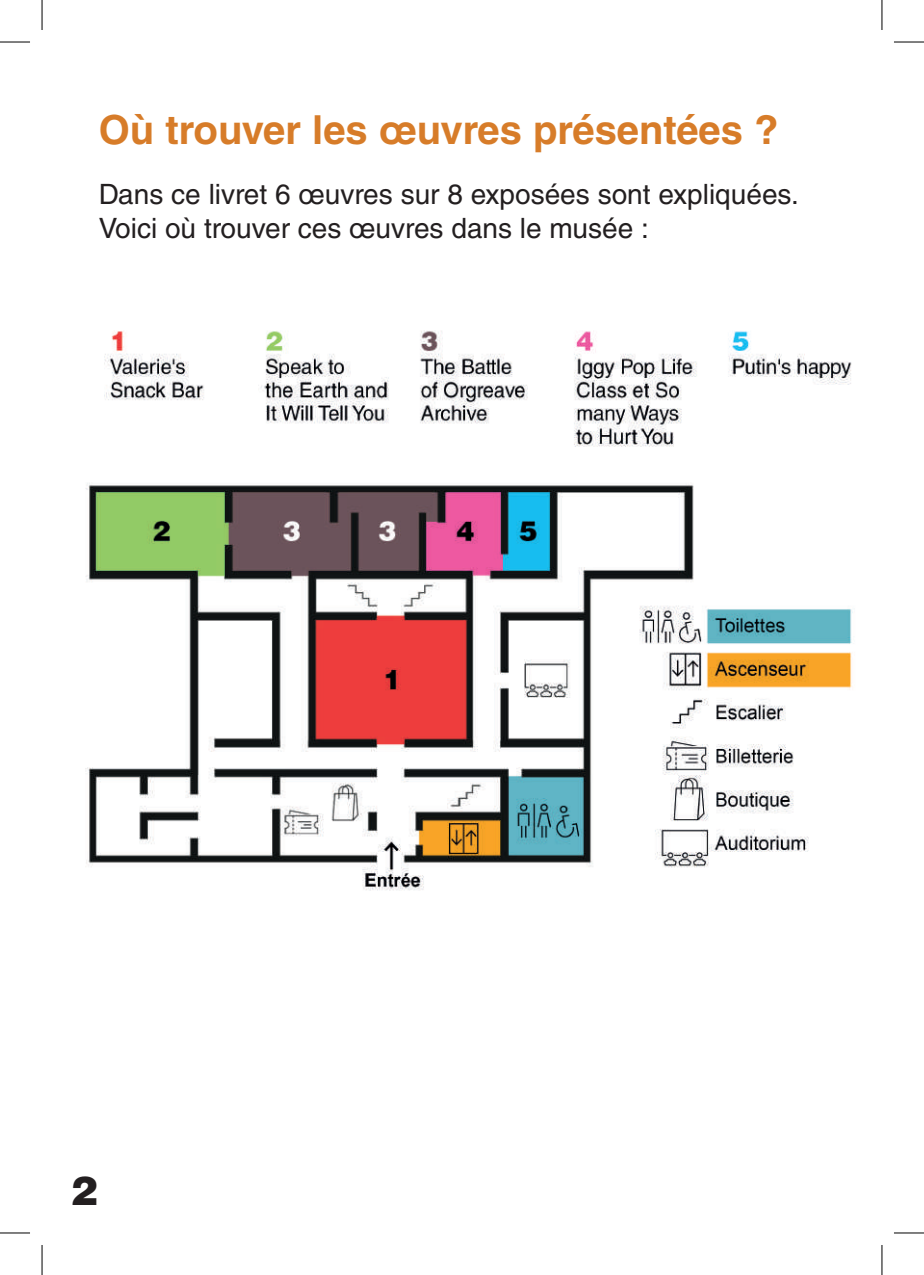
<style>
.page{position:relative;width:924px;height:1275px;background:#fff}
.page>*{position:absolute;margin:0;border:0;box-sizing:border-box;transform-origin:0 0}
.t1{font:700 40px "Helvetica LT Std";color:#d77c29}
.t2{font:900 40px "Helvetica LT Std";color:#231f20}
.t3{font:28px/33.6px "Helvetica LT Std";color:#231f20}
</style>
<div class="page">
<img style="left:85px;top:483px;width:768px;height:408px">
<img style="left:104px;top:330px;width:748px;height:117px">
<hr style="left:0;top:42px;width:30px;height:1px;background:#000">
<hr style="left:893px;top:42px;width:30px;height:1px;background:#000">
<hr style="left:0;top:1232px;width:30px;height:1px;background:#000">
<hr style="left:893px;top:1232px;width:30px;height:1px;background:#000">
<hr style="left:42px;top:0;width:1px;height:30px;background:#000">
<hr style="left:42px;top:1245px;width:1px;height:30px;background:#000">
<hr style="left:881px;top:0;width:1px;height:30px;background:#000">
<hr style="left:881px;top:1245px;width:1px;height:30px;background:#000">
<h1 class="t1" style="left:99px;top:106px;width:681px">Où trouver les œuvres présentées ?</h1>
<p class="t3" style="left:99px;top:177px;width:701px">Dans ce livret 6 œuvres sur 8 exposées sont expliquées.<br>Voici où trouver ces œuvres dans le musée :</p>
<h1 class="t2" style="left:70px;top:1164px;width:28px">2</h1>
</div>
